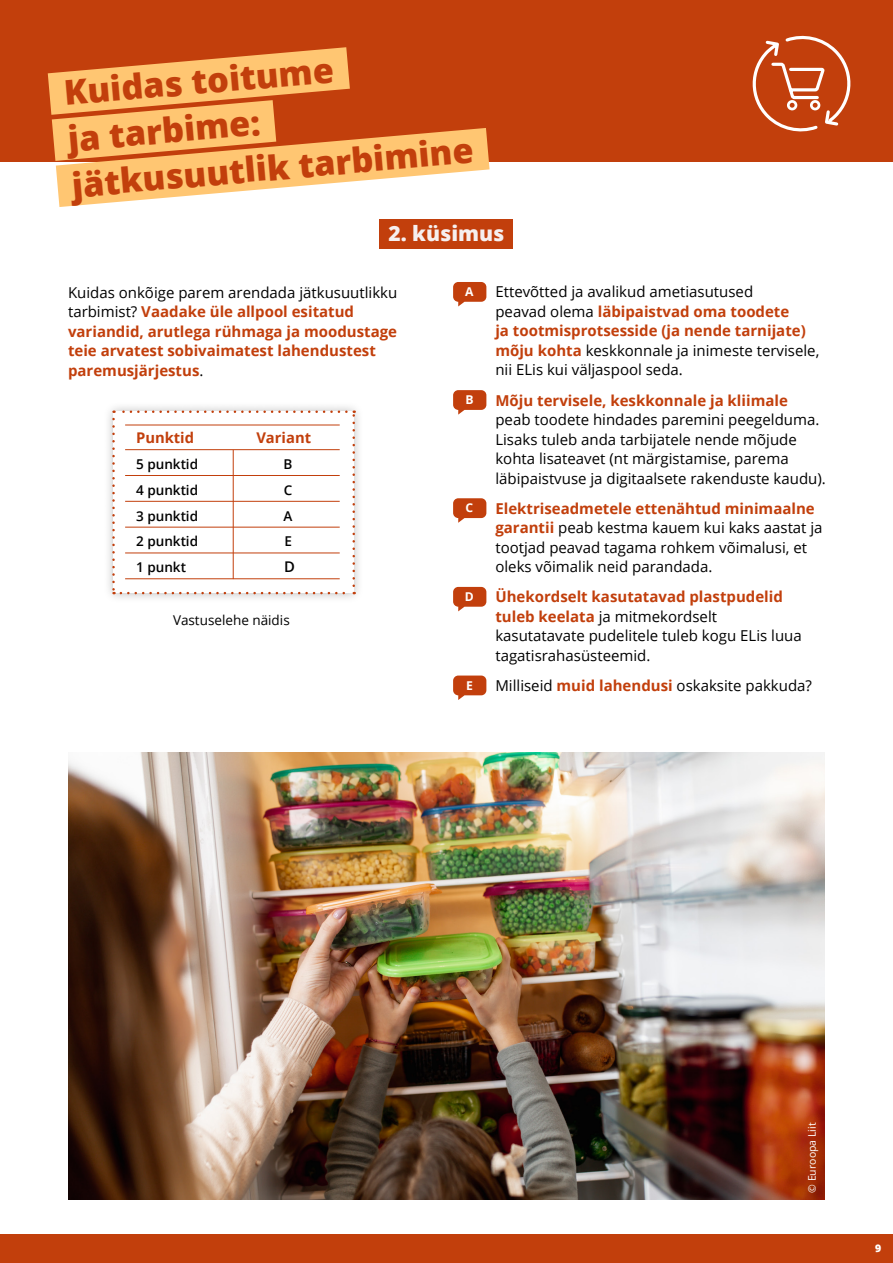
<style>
.page{position:relative;width:893px;height:1263px;background:#fff}
.page>*{position:absolute;margin:0;border:0;box-sizing:border-box;transform-origin:0 0}
.Topics_ok{font:800 34.2px "Open Sans";color:#c23f0c}
.t1{font:800 21px "Open Sans";color:#f6efef}
.body{font:15px/19.5px "Open Sans";color:#000}
.body-2{font:700 15px/19.5px "Open Sans";color:#c23f0c}
.t2{font:700 14.7px "Open Sans";color:#c23f0c}
.t3{font:600 14.7px "Open Sans";color:#000}
.t4{font:600 13.5px "Open Sans";color:#000}
.t5{font:13.5px "Open Sans";color:#000}
.body-3{font:700 12.15px "Open Sans";color:#fff}
.t6{font:10.5px "Open Sans";color:#fff}
.t7{font:800 10.5px "Open Sans";color:#fff}
.s1{font-weight:400;color:#000}
.s2{font-weight:700;color:#c23f0c}
</style>
<div class="page">
<div style="left:0;top:1234px;width:893px;height:29px;background:#c23f0c"></div>
<div style="left:0;top:0;width:893px;height:162px;background:#c23f0c"></div>
<svg style="left:48px;top:47px;width:442px;height:160px"></svg>
<div style="left:380px;top:219px;width:133px;height:30px;background:#c23f0c"></div>
<div style="left:453px;top:282px;width:33px;height:20px;background:#c23f0c;border-radius:5px"></div>
<div style="left:453px;top:390px;width:33px;height:20px;background:#c23f0c;border-radius:5px"></div>
<div style="left:453px;top:498px;width:33px;height:20px;background:#c23f0c;border-radius:5px"></div>
<div style="left:453px;top:587px;width:33px;height:20px;background:#c23f0c;border-radius:5px"></div>
<div style="left:453px;top:675px;width:33px;height:20px;background:#c23f0c;border-radius:5px"></div>
<img style="left:68px;top:753px;width:757px;height:446px">
<svg style="left:752px;top:35px;width:99px;height:97px"></svg>
<div style="left:103px;top:401px;width:261px;height:203px;background:#000;opacity:.27"></div>
<div style="left:114px;top:412px;width:240px;height:181px;background:#fff"></div>
<svg style="left:112px;top:419px;width:3px;height:175px"></svg>
<svg style="left:121px;top:592px;width:234px;height:2px"></svg>
<svg style="left:352px;top:410px;width:3px;height:176px"></svg>
<svg style="left:114px;top:410px;width:232px;height:3px"></svg>
<hr style="left:125px;top:425px;width:215px;height:1px;background:#c23f0c">
<hr style="left:125px;top:449px;width:215px;height:1px;background:#c23f0c">
<hr style="left:125px;top:475px;width:215px;height:1px;background:#c23f0c">
<hr style="left:125px;top:501px;width:215px;height:1px;background:#c23f0c">
<hr style="left:125px;top:527px;width:215px;height:1px;background:#c23f0c">
<hr style="left:125px;top:553px;width:215px;height:1px;background:#c23f0c">
<hr style="left:125px;top:578px;width:215px;height:1px;background:#c23f0c">
<hr style="left:233px;top:450px;width:1px;height:129px;background:#c23f0c">
<p class="Topics_ok" style="left:62px;top:67px;width:272px;rotate:-5deg">Kuidas toitume</p>
<p class="Topics_ok" style="left:66px;top:113px;width:194px;rotate:-5deg">ja tarbime:</p>
<p class="Topics_ok" style="left:70px;top:159px;width:404px;rotate:-5deg">jätkusuutlik tarbimine</p>
<p class="t1" style="left:388px;top:218px;width:118px">2. küsimus</p>
<p class="body-2" style="left:68px;top:282px;width:331px"><span class="s1">Kuidas onkõige parem arendada jätkusuutlikku tarbimist?</span> Vaadake üle allpool esitatud variandid, arutlega rühmaga ja moodustage teie arvatest sobivaimatest lahendustest paremusjärjestus<span class="s1">.</span></p>
<p class="body-3" style="left:465px;top:283px;width:10px">A</p>
<p class="body" style="left:495px;top:282px;width:325px">Ettevõtted ja avalikud ametiasutused<br>peavad olema <span class="s2">läbipaistvad oma toodete<br>ja tootmisprotsesside (ja nende tarnijate) mõju kohta</span> keskkonnale ja inimeste tervisele, nii ELis kui väljaspool seda.</p>
<p class="body-3" style="left:465px;top:391px;width:10px">B</p>
<p class="body" style="left:495px;top:390px;width:332px"><span class="s2">Mõju tervisele, keskkonnale ja kliimale </span>peab toodete hindades paremini peegelduma.<br>Lisaks tuleb anda tarbijatele nende mõjude kohta lisateavet (nt märgistamise, parema läbipaistvuse ja digitaalsete rakenduste kaudu).</p>
<p class="body-3" style="left:466px;top:499px;width:9px">C</p>
<p class="body" style="left:495px;top:498px;width:329px"><span class="s2">Elektriseadmetele ettenähtud minimaalne garantii</span> peab kestma kauem kui kaks aastat ja tootjad peavad tagama rohkem võimalusi, et oleks võimalik neid parandada.</p>
<p class="body-3" style="left:465px;top:588px;width:10px">D</p>
<p class="body" style="left:495px;top:587px;width:308px"><span class="s2">Ühekordselt kasutatavad plastpudelid tuleb keelata</span> ja mitmekordselt kasutatavate pudelitele tuleb kogu ELis luua tagatisrahasüsteemid.</p>
<p class="body-3" style="left:466px;top:677px;width:8px">E</p>
<p class="body" style="left:495px;top:675px;width:318px">Milliseid <span class="s2">muid lahendusi</span> oskaksite pakkuda?</p>
<p class="t2" style="left:136px;top:427px;width:60px">Punktid</p>
<p class="t2" style="left:256px;top:427px;width:56px">Variant</p>
<p class="t4" style="left:136px;top:455px;width:64px">5 punktid</p>
<p class="t4" style="left:283px;top:455px;width:10px">B</p>
<p class="t4" style="left:136px;top:481px;width:64px">4 punktid</p>
<p class="t4" style="left:284px;top:481px;width:10px">C</p>
<p class="t4" style="left:136px;top:506px;width:64px">3 punktid</p>
<p class="t4" style="left:283px;top:506px;width:10px">A</p>
<p class="t4" style="left:136px;top:532px;width:64px">2 punktid</p>
<p class="t4" style="left:285px;top:532px;width:9px">E</p>
<p class="t4" style="left:136px;top:558px;width:51px">1 punkt</p>
<p class="t3" style="left:284px;top:557px;width:12px">D</p>
<p class="t5" style="left:173px;top:611px;width:118px">Vastuselehe näidis</p>
<p class="t6" style="left:805px;top:1193px;width:72px;rotate:-90deg">© Euroopa Liit</p>
<p class="t7" style="left:875px;top:1240px;width:8px">9</p>
</div>
